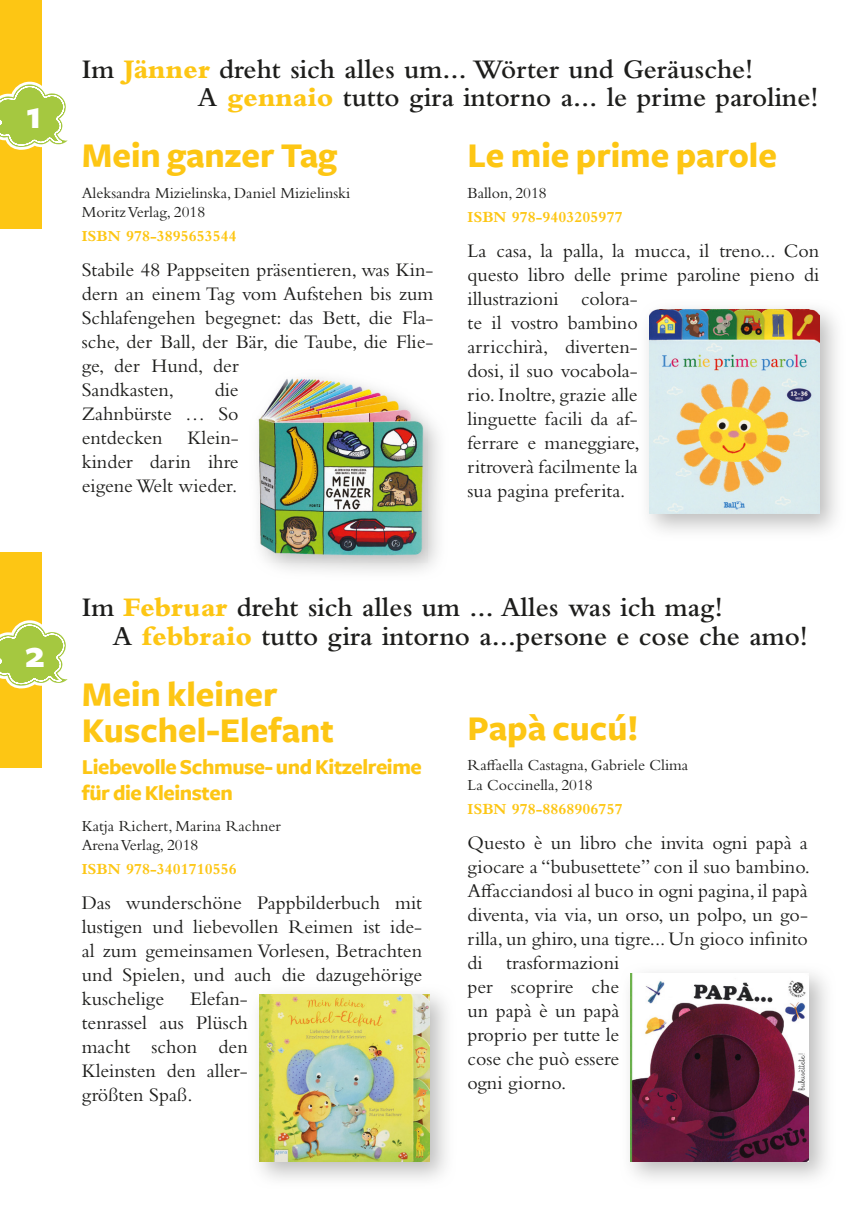
<style>
.page{position:relative;width:867px;height:1218px;background:#fff}
.page>*{position:absolute;margin:0;border:0;box-sizing:border-box;transform-origin:0 0}
.t1{font:700 40px "Freight Sans";color:#fff}
.t2{font:700 36px/36px "Freight Sans";color:#fdc614}
.t3{font:600 28px "Bembo Std";color:#1d1d1b}
.t4{font:700 22px/26.4px "Freight Sans";letter-spacing:-.02em;color:#fdc614}
.t5{font:20px/24px "Bembo Std";color:#1d1d1b}
.t6{font:16px/19.2px "Bembo Std";color:#1d1d1b}
.t7{font:700 16px "Bembo Std";color:#fdc614}
.s1{font-weight:800;color:#fdc614}
</style>
<div class="page">
<img style="left:253px;top:374px;width:174px;height:188px">
<img style="left:258px;top:986px;width:189px;height:194px">
<img style="left:352px;top:984px;width:61px;height:2px">
<img style="left:259px;top:995px;width:170px;height:167px">
<img style="left:629px;top:972px;width:198px;height:207px">
<img style="left:630px;top:974px;width:178px;height:188px">
<div style="left:0;top:0;width:42px;height:229px;background:#fdc614"></div>
<svg style="left:0;top:81px;width:68px;height:69px"></svg>
<div style="left:0;top:552px;width:42px;height:216px;background:#fdc614"></div>
<svg style="left:0;top:620px;width:68px;height:69px"></svg>
<img style="left:648px;top:308px;width:189px;height:224px">
<img style="left:649px;top:310px;width:170px;height:204px">
<h1 class="t1" style="left:26px;top:93px;width:17px">1</h1>
<h3 class="t3" style="left:82px;top:54px;width:673px">Im <span class="s1">Jänner</span> dreht sich alles um… Wörter und Geräusche!</h3>
<h3 class="t3" style="left:197px;top:82px;width:622px">A <span class="s1">gennaio</span> tutto gira intorno a… le prime paroline!</h3>
<h2 class="t2" style="left:82px;top:139px;width:257px">Mein ganzer Tag</h2>
<p class="t6" style="left:82px;top:183px;width:270px">Aleksandra Mizielinska, Daniel Mizielinski<br>Moritz Verlag, 2018</p>
<p class="t7" style="left:82px;top:227px;width:157px">ISBN 978-3895653544</p>
<p class="t5" style="left:82px;top:258px;width:353px">Stabile 48 Pappseiten präsentieren, was Kin&shy;dern an einem Tag vom Aufstehen bis zum Schlafengehen begegnet: das Bett, die Fla&shy;sche, der Ball, der Bär, die Taube, die Flie&shy;ge, der Hund, der<br>Sandkasten,</p>
<p class="t5" style="left:82px;top:378px;width:158px;text-align:justify;text-indent:133px">die Zahnbürste … So entdecken Klein&shy;kinder darin ihre eigene Welt wieder.</p>
<h2 class="t2" style="left:467px;top:139px;width:311px">Le mie prime parole</h2>
<p class="t6" style="left:467px;top:183px;width:81px">Ballon, 2018</p>
<p class="t7" style="left:467px;top:208px;width:157px">ISBN 978-9403205977</p>
<p class="t5" style="left:467px;top:238px;width:353px">La casa, la palla, la mucca, il treno... Con questo libro delle prime paroline pieno di illustrazioni colora-<br>te il vostro bambino<br>arricchirà, diverten-<br>dosi, il suo vocabola-<br>rio. Inoltre, grazie alle<br>linguette facili da af-<br>ferrare e maneggiare,<br>ritroverà facilmente la<br>sua pagina preferita.</p>
<h1 class="t1" style="left:25px;top:632px;width:21px">2</h1>
<h3 class="t3" style="left:82px;top:592px;width:642px">Im <span class="s1">Februar</span> dreht sich alles um … Alles was ich mag!</h3>
<h3 class="t3" style="left:112px;top:620px;width:697px">A <span class="s1">febbraio</span> tutto gira intorno a…persone e cose che amo!</h3>
<h2 class="t2" style="left:82px;top:677px;width:254px">Mein kleiner<br>Kuschel-Elefant</h2>
<p class="t4" style="left:82px;top:754px;width:341px">Liebevolle Schmuse- und Kitzelreime für die Kleinsten</p>
<p class="t6" style="left:82px;top:816px;width:200px">Katja Richert, Marina Rachner<br>Arena Verlag, 2018</p>
<p class="t7" style="left:82px;top:860px;width:157px">ISBN 978-3401710556</p>
<p class="t5" style="left:82px;top:891px;width:342px;text-align:justify">Das wunderschöne Pappbilderbuch mit lustigen und liebevollen Reimen ist ide&shy;al zum gemeinsamen Vorlesen, Betrachten und Spielen, und auch die dazugehörige kuschelige</p>
<p class="t5" style="left:82px;top:987px;width:167px;text-align:justify;text-indent:108px">Elefan&shy;tenrassel aus Plüsch macht schon den Kleinsten den aller&shy;größten Spaß.</p>
<h2 class="t2" style="left:467px;top:711px;width:172px">Papà cucú!</h2>
<p class="t6" style="left:467px;top:755px;width:222px">Raffaella Castagna, Gabriele Clima<br>La Coccinella, 2018</p>
<p class="t7" style="left:467px;top:800px;width:157px">ISBN 978-8868906757</p>
<p class="t5" style="left:467px;top:830px;width:344px">Questo è un libro che invita ogni papà a giocare a “bubusettete” con il suo bambino.<br>Affacciandosi al buco in ogni pagina, il papà diventa, via via, un orso, un polpo, un go&shy;rilla, un ghiro, una tigre... Un gioco infinito di trasformazioni<br>per scoprire che<br>un papà è un papà<br>proprio per tutte le<br>cose che può essere<br>ogni giorno.</p>
</div>
